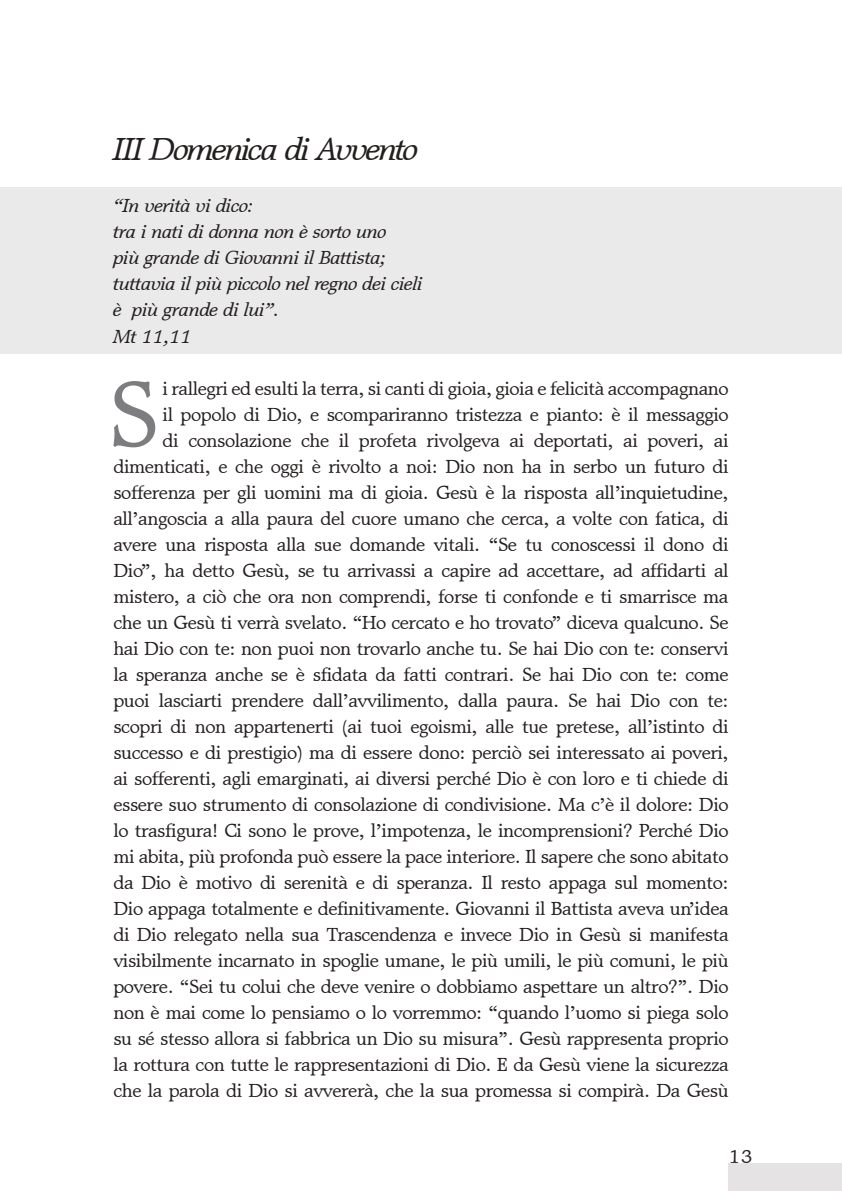
<style>
.page{position:relative;width:842px;height:1191px;background:#fff}
.page>*{position:absolute;margin:0;border:0;box-sizing:border-box;transform-origin:0 0}
.t1{font:95px "Matt Antique BT";color:#7d7c7e}
.t2{font:italic 32px "Matt Antique BT";letter-spacing:-.06em;color:#241f1f}
.t3{font:19px/26px "Matt Antique BT";letter-spacing:-.025em;color:#241f1f;text-align:right}
.t4{font:italic 19px/26px "Matt Antique BT";letter-spacing:-.025em;color:#241f1f}
</style>
<div class="page">
<div style="left:729px;top:1163px;width:113px;height:28px;background:#e5e3e4"></div>
<div style="left:0;top:187px;width:842px;height:167px;background:#ebeaea"></div>
<h2 class="t2" style="left:113px;top:130px;width:307px">III Domenica di Avvento</h2>
<p class="t4" style="left:113px;top:193px;width:311px">“In verità vi dico:<br>tra i nati di donna non è sorto uno<br>più grande di Giovanni il Battista; tuttavia il più piccolo nel regno dei cieli è più grande di lui”.<br>Mt 11,11</p>
<h1 class="t1" style="left:108px;top:354px;width:53px">S</h1>
<p class="t3" style="left:113px;top:375px;width:617px">i rallegri ed esulti la terra, si canti di gioia, gioia e felicità accompagnano<br>il popolo di Dio, e scompariranno tristezza e pianto: è il messaggio<br>di consolazione che il profeta rivolgeva ai deportati, ai poveri, ai dimenticati, e che oggi è rivolto a noi: Dio non ha in serbo un futuro di sofferenza per gli uomini ma di gioia. Gesù è la risposta all’inquietudine, all’angoscia a alla paura del cuore umano che cerca, a volte con fatica, di avere una risposta alla sue domande vitali. “Se tu conoscessi il dono di Dio”, ha detto Gesù, se tu arrivassi a capire ad accettare, ad affidarti al mistero, a ciò che ora non comprendi, forse ti confonde e ti smarrisce ma che un Gesù ti verrà svelato. “Ho cercato e ho trovato” diceva qualcuno. Se hai Dio con te: non puoi non trovarlo anche tu. Se hai Dio con te: conservi la speranza anche se è sfidata da fatti contrari. Se hai Dio con te: come puoi lasciarti prendere dall’avvilimento, dalla paura. Se hai Dio con te: scopri di non appartenerti (ai tuoi egoismi, alle tue pretese, all’istinto di successo e di prestigio) ma di essere dono: perciò sei interessato ai poveri, ai sofferenti, agli emarginati, ai diversi perché Dio è con loro e ti chiede di essere suo strumento di consolazione di condivisione. Ma c’è il dolore: Dio lo trasfigura! Ci sono le prove, l’impotenza, le incomprensioni? Perché Dio mi abita, più profonda può essere la pace interiore. Il sapere che sono abitato da Dio è motivo di serenità e di speranza. Il resto appaga sul momento:<br>Dio appaga totalmente e definitivamente. Giovanni il Battista aveva un’idea di Dio relegato nella sua Trascendenza e invece Dio in Gesù si manifesta visibilmente incarnato in spoglie umane, le più umili, le più comuni, le più povere. “Sei tu colui che deve venire o dobbiamo aspettare un altro?”. Dio non è mai come lo pensiamo o lo vorremmo: “quando l’uomo si piega solo su sé stesso allora si fabbrica un Dio su misura”. Gesù rappresenta proprio la rottura con tutte le rappresentazioni di Dio. E da Gesù viene la sicurezza che la parola di Dio si avvererà, che la sua promessa si compirà. Da Gesù</p>
<p class="t3" style="left:729px;top:1143px;width:26px">13</p>
</div>
